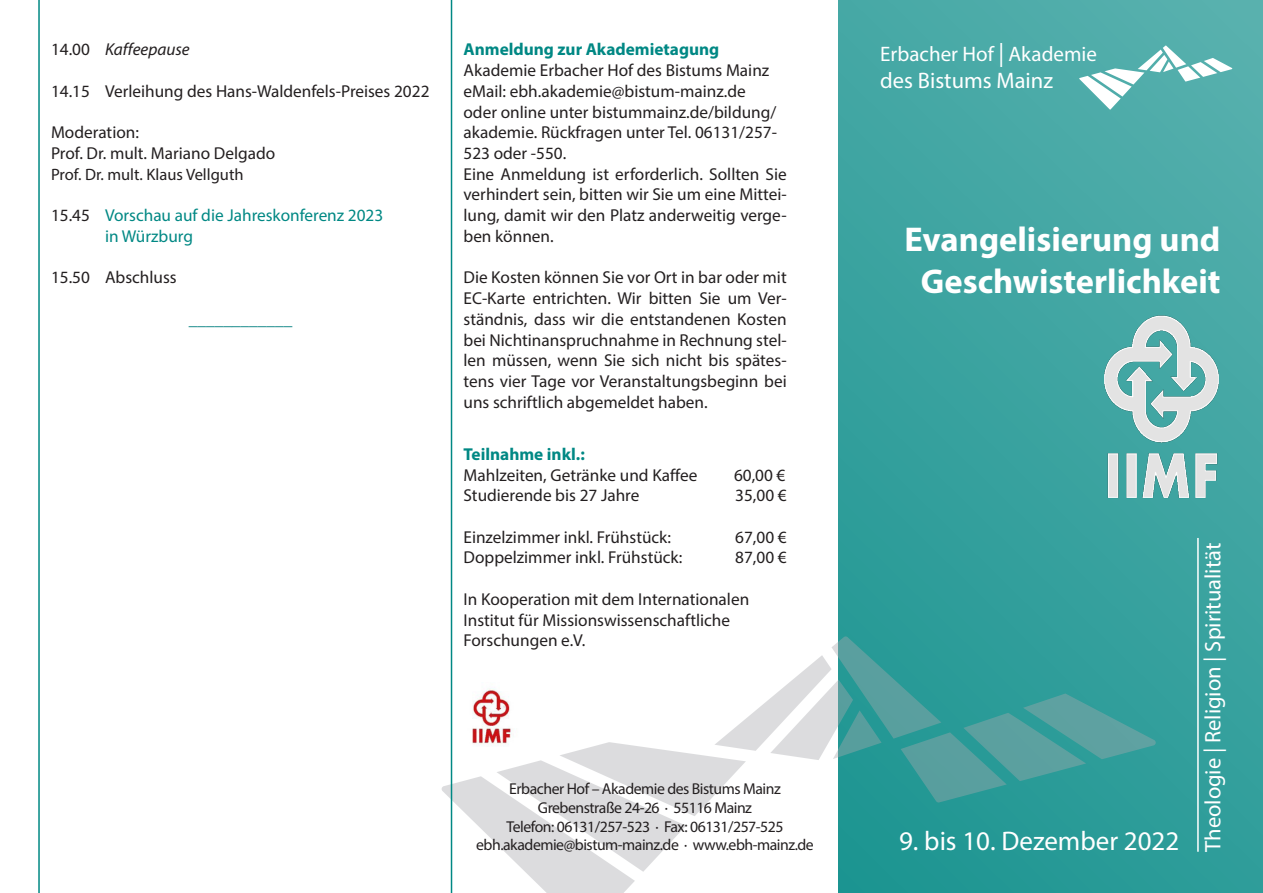
<style>
.page{position:relative;width:1263px;height:893px;background:#fff}
.page>*{position:absolute;margin:0;border:0;box-sizing:border-box;transform-origin:0 0}
.t1{font:700 34.5px/41.4px "Myriad Pro";color:#fff;text-align:center}
.t2{font:27px "Myriad Pro";color:#fff}
.t3{font:22.5px "Myriad Pro";color:#fff}
.t4{font:21px "Myriad Pro";color:#fff}
.t5{font:17.25px/20.7px "Myriad Pro";color:#231f20}
.t6{font:17.25px/20.7px "Myriad Pro";color:#008884}
.t7{font:700 17.25px "Myriad Pro";color:#008884}
.t8{font:italic 17.25px "Myriad Pro";color:#231f20}
.t9{font:17.25px "Myriad Pro";color:#007f7f}
.t10{font:16.5px "Myriad Pro";color:#231f20}
.t11{font:15.75px/18.9px "Myriad Pro";letter-spacing:-.03em;color:#231f20;text-align:center}
.s1{font-style:normal}
.s2{color:#231f20}
.s3{font-size:24px}
</style>
<div class="page">
<div style="left:838px;top:0;width:425px;height:893px;background:linear-gradient(to bottom,#4caba8,#2b9c98)"></div>
<hr style="left:1197px;top:538px;width:2px;height:314px;background:#fff">
<svg style="left:1079px;top:46px;width:153px;height:64px"></svg>
<svg style="left:442px;top:636px;width:714px;height:257px"></svg>
<hr style="left:451px;top:0;width:1px;height:893px;background:#008884">
<hr style="left:38px;top:0;width:2px;height:893px;background:#008884">
<img style="left:463px;top:683px;width:60px;height:77px">
<img style="left:1103px;top:314px;width:117px;height:187px">
<p class="t8" style="left:51px;top:39px;width:140px"><span class="s1">14.00</span> Kaffeepause</p>
<p class="t5" style="left:51px;top:80px;width:380px">14.15 Verleihung des Hans-Waldenfels-Preises 2022</p>
<p class="t5" style="left:51px;top:122px;width:226px">Moderation:<br>Prof. Dr. mult. Mariano Delgado</p>
<p class="t10" style="left:51px;top:164px;width:194px">Prof. Dr. mult. Klaus Vellguth</p>
<p class="t6" style="left:105px;top:205px;width:280px;text-indent:-54px"><span class="s2">15.45</span> Vorschau auf die Jahreskonferenz 2023 in Würzburg</p>
<p class="t5" style="left:51px;top:267px;width:127px">15.50 Abschluss</p>
<p class="t9" style="left:189px;top:308px;width:105px">____________</p>
<p class="t7" style="left:463px;top:38px;width:257px">Anmeldung zur Akademietagung</p>
<p class="t5" style="left:463px;top:60px;width:325px">Akademie Erbacher Hof des Bistums Mainz eMail: ebh.akademie@bistum-mainz.de<br>oder online unter bistummainz.de/bildung/ akademie. Rückfragen unter Tel. 06131/257- 523 oder -550.<br>Eine Anmeldung ist erforderlich. Sollten Sie verhindert sein, bitten wir Sie um eine Mittei&shy;lung, damit wir den Platz anderweitig verge&shy;ben können.</p>
<p class="t5" style="left:463px;top:267px;width:325px;text-align:justify">Die Kosten können Sie vor Ort in bar oder mit EC-Karte entrichten. Wir bitten Sie um Ver&shy;ständnis, dass wir die entstandenen Kosten bei Nichtinanspruchnahme in Rechnung stel&shy;len müssen, wenn Sie sich nicht bis spätes&shy;tens vier Tage vor Veranstaltungsbeginn bei uns schriftlich abgemeldet haben.</p>
<p class="t7" style="left:463px;top:443px;width:123px">Teilnahme inkl.:</p>
<p class="t5" style="left:463px;top:464px;width:235px">Mahlzeiten, Getränke und Kaffee</p>
<p class="t5" style="left:734px;top:464px;width:53px">60,00 €</p>
<p class="t5" style="left:463px;top:485px;width:177px">Studierende bis 27 Jahre</p>
<p class="t5" style="left:735px;top:485px;width:53px">35,00 €</p>
<p class="t5" style="left:463px;top:526px;width:209px">Einzelzimmer inkl. Frühstück:</p>
<p class="t5" style="left:735px;top:526px;width:53px">67,00 €</p>
<p class="t5" style="left:463px;top:547px;width:220px">Doppelzimmer inkl. Frühstück:</p>
<p class="t5" style="left:735px;top:547px;width:53px">87,00 €</p>
<p class="t5" style="left:463px;top:588px;width:287px">In Kooperation mit dem Internationalen<br>Institut für Missionswissenschaftliche<br>Forschungen e.V.</p>
<p class="t11" style="left:476px;top:779px;width:339px">Erbacher Hof – Akademie des Bistums Mainz Grebenstraße 24-26 · 55116 Mainz<br>Telefon: 06131/257-523 · Fax: 06131/257-525 ebh.akademie@bistum-mainz.de · www.ebh-mainz.de</p>
<p class="t4" style="left:880px;top:41px;width:218px">Erbacher Hof <span class="s3">|</span> Akademie</p>
<h3 class="t3" style="left:880px;top:66px;width:174px">des Bistums Mainz</h3>
<h1 class="t1" style="left:904px;top:218px;width:317px">Evangelisierung und<br>Geschwisterlichkeit</h1>
<h2 class="t2" style="left:899px;top:825px;width:282px">9. bis 10. Dezember 2022</h2>
<h3 class="t3" style="left:1199px;top:852px;width:310px;rotate:-90deg">Theologie | Religion | Spiritualität</h3>
</div>
